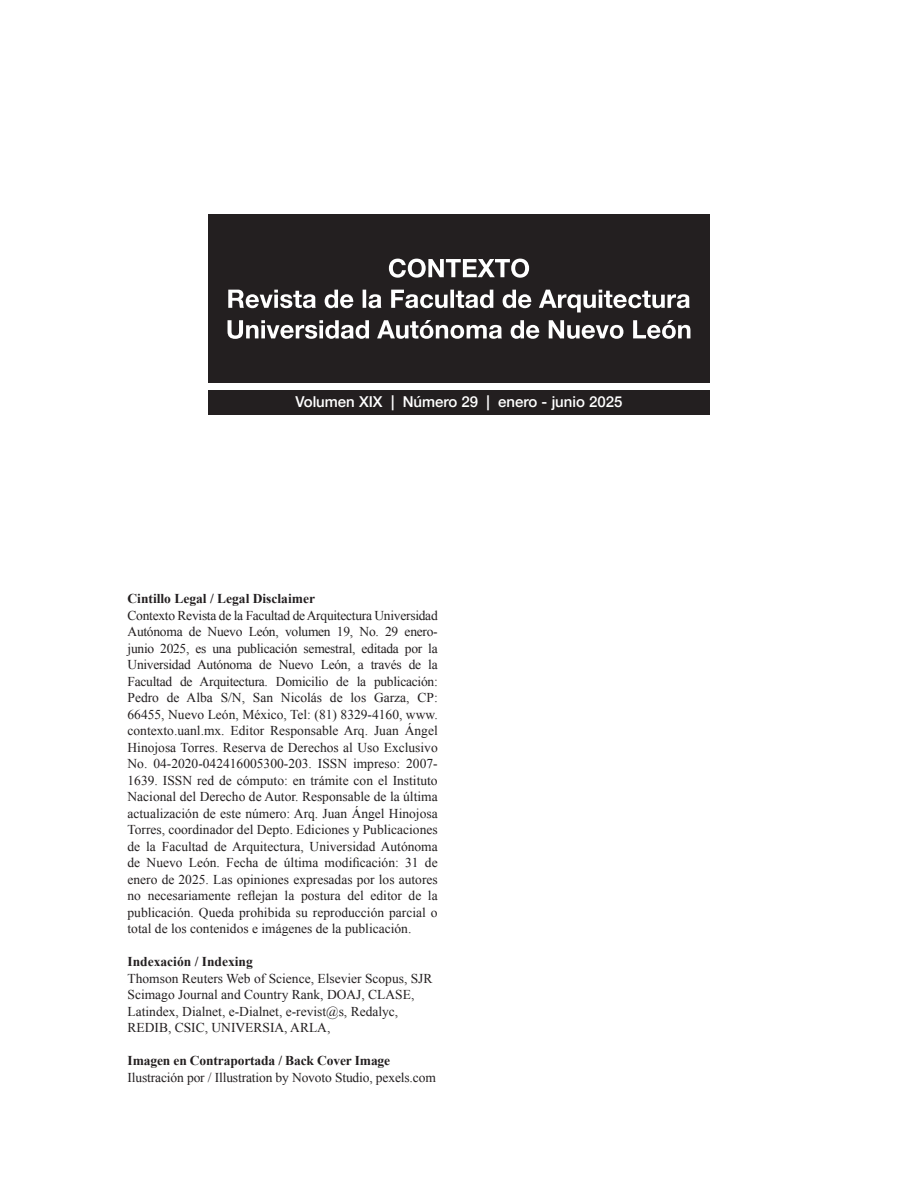
<style>
.page{position:relative;width:918px;height:1188px;background:#fff}
.page>*{position:absolute;margin:0;border:0;box-sizing:border-box;transform-origin:0 0}
.t1{font:500 15px "Helvetica Neue";color:#fff}
.t2{font:13.5px/16.5px "Times New Roman";color:#231f20;text-align:justify}
.t3{font:700 13.5px "Times New Roman";color:#231f20}
</style>
<div class="page">
<div style="left:208px;top:215px;width:502px;height:168px;background:#231f20"></div>
<div style="left:208px;top:390px;width:502px;height:24px;background:#231f20"></div>
<svg style="left:389px;top:259px;width:140px;height:19px"></svg>
<svg style="left:228px;top:290px;width:462px;height:22px"></svg>
<svg style="left:228px;top:320px;width:462px;height:19px"></svg>
<p class="t1" style="left:295px;top:390px;width:329px">Volumen XIX | Número 29 | enero - junio 2025</p>
<p class="t3" style="left:128px;top:589px;width:189px">Cintillo Legal / Legal Disclaimer</p>
<p class="t2" style="left:128px;top:607px;width:312px">Contexto Revista de la Facultad de Arquitectura Universidad Autónoma de Nuevo León, volumen 19, No. 29 enero&shy;junio 2025, es una publicación semestral, editada por la Universidad Autónoma de Nuevo León, a través de la Facultad de Arquitectura. Domicilio de la publicación:<br>Pedro de Alba S/N, San Nicolás de los Garza, CP:<br>66455, Nuevo León, México, Tel: (81) 8329-4160, www. contexto.uanl.mx. Editor Responsable Arq. Juan Ángel Hinojosa Torres. Reserva de Derechos al Uso Exclusivo No. 04-2020-042416005300-203. ISSN impreso: 2007- 1639. ISSN red de cómputo: en trámite con el Instituto Nacional del Derecho de Autor. Responsable de la última actualización de este número: Arq. Juan Ángel Hinojosa Torres, coordinador del Depto. Ediciones y Publicaciones de la Facultad de Arquitectura, Universidad Autónoma de Nuevo León. Fecha de última modificación: 31 de enero de 2025. Las opiniones expresadas por los autores no necesariamente reflejan la postura del editor de la publicación. Queda prohibida su reproducción parcial o total de los contenidos e imágenes de la publicación.</p>
<p class="t3" style="left:128px;top:952px;width:127px">Indexación / Indexing</p>
<p class="t2" style="left:128px;top:970px;width:307px;text-align:left">Thomson Reuters Web of Science, Elsevier Scopus, SJR Scimago Journal and Country Rank, DOAJ, CLASE, Latindex, Dialnet, e-Dialnet, e-revist@s, Redalyc, REDIB, CSIC, UNIVERSIA, ARLA,</p>
<p class="t3" style="left:128px;top:1051px;width:264px">Imagen en Contraportada / Back Cover Image</p>
<p class="t2" style="left:128px;top:1069px;width:310px">Ilustración por / Illustration by Novoto Studio, pexels.com</p>
</div>
